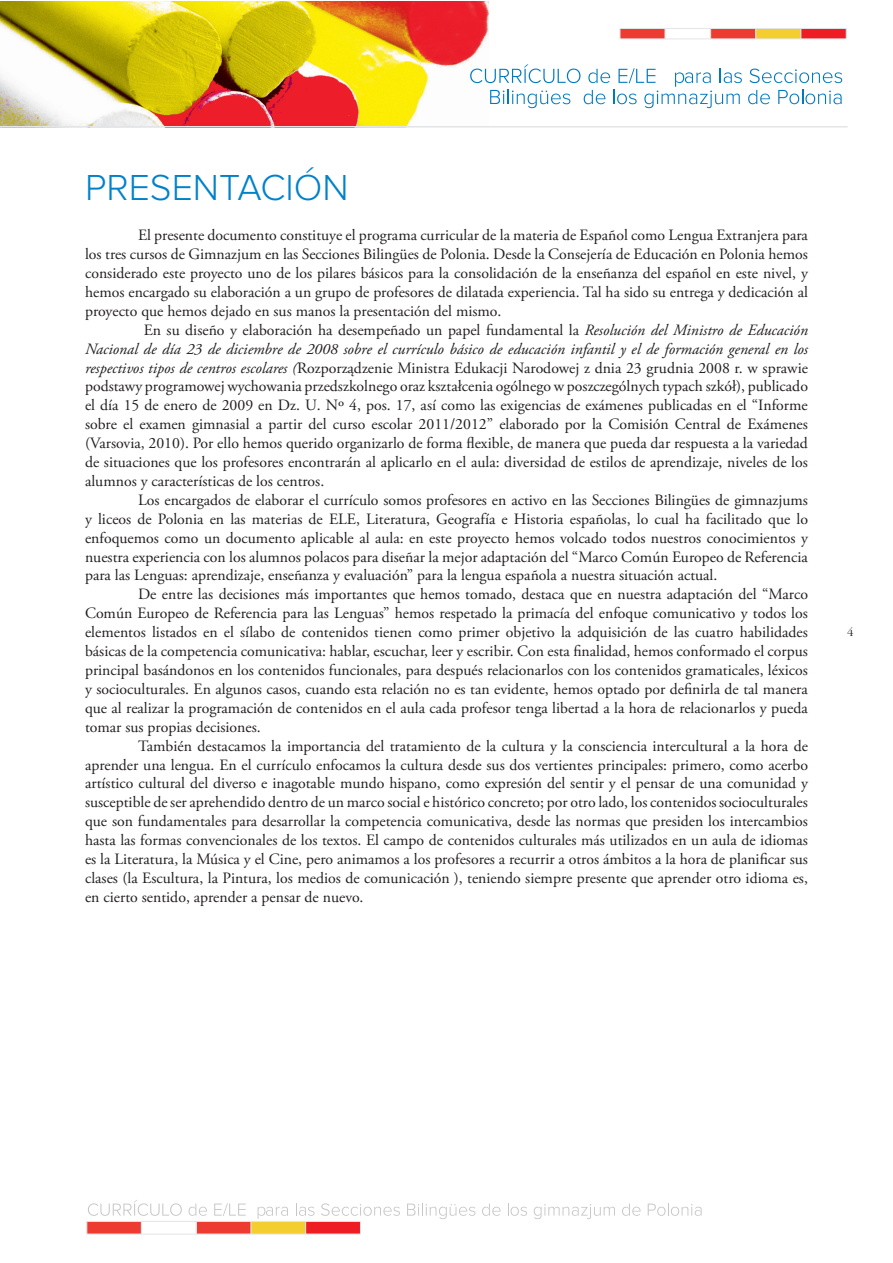
<style>
.page{position:relative;width:893px;height:1263px;background:#fff}
.page>*{position:absolute;margin:0;border:0;box-sizing:border-box;transform-origin:0 0}
.t1{font:300 37.5px "Proxima Nova";color:#0082ca}
.t2{font:15.75px/18.9px "Adobe Garamond Pro";color:#231f20;text-align:justify}
.t3{font:300 12.75px "ITC Garamond Std";color:#231f20}
.s1{font-style:italic}
</style>
<div class="page">
<img style="left:0;top:1px;width:489px;height:125px">
<svg style="left:748px;top:90px;width:22px;height:14px"></svg>
<svg style="left:778px;top:90px;width:64px;height:14px"></svg>
<svg style="left:470px;top:64px;width:272px;height:44px"></svg>
<svg style="left:749px;top:69px;width:93px;height:14px"></svg>
<hr style="left:0;top:126px;width:848px;height:1px;background:#e4e5e7">
<div style="left:620px;top:28px;width:46px;height:11px;background:#ee3b32;border:1px solid #e4e5e7"></div>
<div style="left:665px;top:28px;width:46px;height:11px;background:#fff;border:1px solid #e4e5e7"></div>
<div style="left:710px;top:28px;width:46px;height:11px;background:#ee3b32;border:1px solid #e4e5e7"></div>
<div style="left:755px;top:28px;width:46px;height:11px;background:#f4ce2e;border:1px solid #e4e5e7"></div>
<div style="left:800px;top:28px;width:47px;height:11px;background:#ee1d23;border:1px solid #e4e5e7"></div>
<svg style="left:88px;top:1200px;width:94px;height:16px"></svg>
<svg style="left:189px;top:1203px;width:18px;height:13px"></svg>
<svg style="left:214px;top:1203px;width:32px;height:13px"></svg>
<svg style="left:258px;top:1207px;width:30px;height:12px"></svg>
<svg style="left:296px;top:1203px;width:19px;height:13px"></svg>
<svg style="left:321px;top:1203px;width:79px;height:13px"></svg>
<svg style="left:407px;top:1203px;width:68px;height:16px"></svg>
<svg style="left:482px;top:1203px;width:19px;height:13px"></svg>
<svg style="left:508px;top:1203px;width:19px;height:13px"></svg>
<svg style="left:534px;top:1204px;width:81px;height:15px"></svg>
<svg style="left:622px;top:1203px;width:19px;height:13px"></svg>
<svg style="left:648px;top:1203px;width:54px;height:13px"></svg>
<div style="left:86px;top:1221px;width:56px;height:13px;background:#ee3b32;border:1px solid #e4e5e7"></div>
<div style="left:141px;top:1221px;width:56px;height:13px;background:#fff;border:1px solid #e4e5e7"></div>
<div style="left:196px;top:1221px;width:56px;height:13px;background:#ee3b32;border:1px solid #e4e5e7"></div>
<div style="left:250px;top:1221px;width:56px;height:13px;background:#f4ce2e;border:1px solid #e4e5e7"></div>
<div style="left:305px;top:1221px;width:56px;height:13px;background:#ee1d23;border:1px solid #e4e5e7"></div>
<h1 class="t1" style="left:85px;top:170px;width:265px">PRESENTACIÓN</h1>
<p class="t2" style="left:85px;top:226px;width:724px;text-indent:53px">El presente documento constituye el programa curricular de la materia de Español como Lengua Extranjera para los tres cursos de Gimnazjum en las Secciones Bilingües de Polonia. Desde la Consejería de Educación en Polonia hemos considerado este proyecto uno de los pilares básicos para la consolidación de la enseñanza del español en este nivel, y hemos encargado su elaboración a un grupo de profesores de dilatada experiencia. Tal ha sido su entrega y dedicación al proyecto que hemos dejado en sus manos la presentación del mismo.</p>
<p class="t2" style="left:85px;top:321px;width:724px;text-indent:59px">En su diseño y elaboración ha desempeñado un papel fundamental la <span class="s1">Resolución del Ministro de Educación Nacional de día 23 de diciembre de 2008 sobre el currículo básico de educación infantil y el de formación general en los respectivos tipos de centros escolares (</span>Rozporządzenie Ministra Edukacji Narodowej z dnia 23 grudnia 2008 r. w sprawie podstawy programowej wychowania przedszkolnego oraz kształcenia ogólnego w poszczególnych typach szkół), publicado el día 15 de enero de 2009 en Dz. U. Nº 4, pos. 17, así como las exigencias de exámenes publicadas en el “Informe sobre el examen gimnasial a partir del curso escolar 2011/2012” elaborado por la Comisión Central de Exámenes (Varsovia, 2010). Por ello hemos querido organizarlo de forma flexible, de manera que pueda dar respuesta a la variedad de situaciones que los profesores encontrarán al aplicarlo en el aula: diversidad de estilos de aprendizaje, niveles de los alumnos y características de los centros.</p>
<p class="t2" style="left:85px;top:491px;width:724px;text-indent:53px">Los encargados de elaborar el currículo somos profesores en activo en las Secciones Bilingües de gimnazjums y liceos de Polonia en las materias de ELE, Literatura, Geografía e Historia españolas, lo cual ha facilitado que lo enfoquemos como un documento aplicable al aula: en este proyecto hemos volcado todos nuestros conocimientos y nuestra experiencia con los alumnos polacos para diseñar la mejor adaptación del “Marco Común Europeo de Referencia para las Lenguas: aprendizaje, enseñanza y evaluación” para la lengua española a nuestra situación actual.</p>
<p class="t2" style="left:85px;top:585px;width:724px;text-indent:53px">De entre las decisiones más importantes que hemos tomado, destaca que en nuestra adaptación del “Marco Común Europeo de Referencia para las Lenguas” hemos respetado la primacía del enfoque comunicativo y todos los elementos listados en el sílabo de contenidos tienen como primer objetivo la adquisición de las cuatro habilidades básicas de la competencia comunicativa: hablar, escuchar, leer y escribir. Con esta finalidad, hemos conformado el corpus principal basándonos en los contenidos funcionales, para después relacionarlos con los contenidos gramaticales, léxicos y socioculturales. En algunos casos, cuando esta relación no es tan evidente, hemos optado por definirla de tal manera que al realizar la programación de contenidos en el aula cada profesor tenga libertad a la hora de relacionarlos y pueda tomar sus propias decisiones.</p>
<p class="t2" style="left:85px;top:737px;width:724px;text-indent:53px">También destacamos la importancia del tratamiento de la cultura y la consciencia intercultural a la hora de aprender una lengua. En el currículo enfocamos la cultura desde sus dos vertientes principales: primero, como acerbo artístico cultural del diverso e inagotable mundo hispano, como expresión del sentir y el pensar de una comunidad y susceptible de ser aprehendido dentro de un marco social e histórico concreto; por otro lado, los contenidos socioculturales que son fundamentales para desarrollar la competencia comunicativa, desde las normas que presiden los intercambios hasta las formas convencionales de los textos. El campo de contenidos culturales más utilizados en un aula de idiomas es la Literatura, la Música y el Cine, pero animamos a los profesores a recurrir a otros ámbitos a la hora de planificar sus clases (la Escultura, la Pintura, los medios de comunicación ), teniendo siempre presente que aprender otro idioma es, en cierto sentido, aprender a pensar de nuevo.</p>
<p class="t3" style="left:847px;top:625px;width:8px">4</p>
</div>
